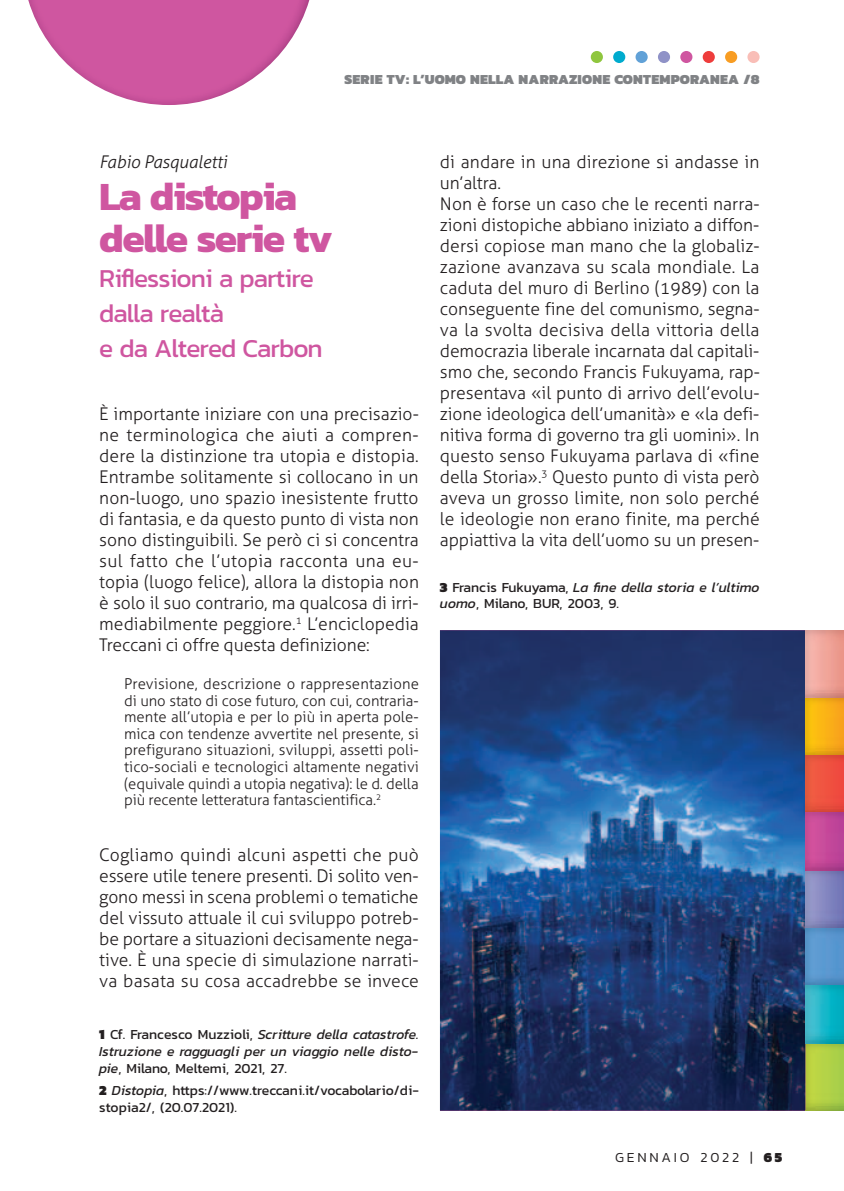
<style>
.page{position:relative;width:844px;height:1191px;background:#fff}
.page>*{position:absolute;margin:0;border:0;box-sizing:border-box;transform-origin:0 0}
.t1{font:700 40.6px/42px "Kanit";letter-spacing:-.04em;color:#cf56a0}
.t2{font:26.25px/35px "Kanit";letter-spacing:-.04em;color:#cf56a0}
.t3{font:300 17.5px/21px "Aller";color:#231f20;text-align:justify}
.t4{font:italic 300 17.5px "Aller";letter-spacing:-.005em;color:#231f20}
.t5{font:300 14.88px/16.6px "Aller";letter-spacing:-.01em;color:#231f20;text-align:justify}
.t6{font:14px/16.8px "Kanit";color:#231f20}
.t7{font:italic 14px/16.8px "Kanit";color:#231f20;text-align:justify}
.t8{font:900 14px "Kanit";letter-spacing:.02em;color:#808285}
.t9{font:300 14px "Kanit";letter-spacing:.2em;color:#231f20}
.s1{font-weight:900;font-style:normal}
.s2{font-style:normal}
.s3{font-weight:900}
.s4{font-style:italic}
</style>
<div class="page">
<img style="left:28px;top:0;width:281px;height:105px">
<svg style="left:657px;top:51px;width:13px;height:12px"></svg>
<div style="left:702px;top:51px;width:12px;height:12px;background:#ee3d3c;border-radius:50%"></div>
<div style="left:680px;top:51px;width:12px;height:12px;background:#cf56a0;border-radius:50%"></div>
<div style="left:590px;top:51px;width:12px;height:12px;background:#8fc63e;border-radius:50%"></div>
<div style="left:747px;top:51px;width:12px;height:12px;background:#f9beb7;border-radius:50%"></div>
<div style="left:635px;top:51px;width:12px;height:12px;background:#61a1d7;border-radius:50%"></div>
<div style="left:613px;top:51px;width:12px;height:12px;background:#00abce;border-radius:50%"></div>
<svg style="left:724px;top:51px;width:13px;height:12px"></svg>
<img style="left:440px;top:630px;width:365px;height:480px">
<img style="left:805px;top:630px;width:38px;height:480px">
<img style="left:805px;top:1110px;width:38px;height:1px">
<img style="left:805px;top:1043px;width:38px;height:1px">
<p class="t8" style="left:344px;top:68px;width:416px">SERIE TV: L’UOMO NELLA NARRAZIONE CONTEMPORANEA /8</p>
<p class="t4" style="left:99px;top:151px;width:129px">Fabio Pasqualetti</p>
<h1 class="t1" style="left:99px;top:174px;width:235px">La distopia delle serie tv</h1>
<h2 class="t2" style="left:99px;top:260px;width:225px">Riflessioni a partire dalla realtà<br>e da Altered Carbon</h2>
<p class="t3" style="left:99px;top:403px;width:321px">È importante iniziare con una precisazio&shy;ne terminologica che aiuti a compren&shy;dere la distinzione tra utopia e distopia.<br>Entrambe solitamente si collocano in un non-luogo, uno spazio inesistente frutto di fantasia, e da questo punto di vista non sono distinguibili. Se però ci si concentra sul fatto che l’utopia racconta una eu&shy;topia (luogo felice), allora la distopia non è solo il suo contrario, ma qualcosa di irri&shy;mediabilmente peggiore.<sup>1</sup> L’enciclopedia Treccani ci offre questa definizione:</p>
<p class="t5" style="left:124px;top:675px;width:296px">Previsione, descrizione o rappresentazione di uno stato di cose futuro, con cui, contraria&shy;mente all’utopia e per lo più in aperta pole&shy;mica con tendenze avvertite nel presente, si prefigurano situazioni, sviluppi, assetti poli&shy;tico-sociali e tecnologici altamente negativi (equivale quindi a utopia negativa): le d. della più recente letteratura fantascientifica.<sup>2</sup></p>
<p class="t3" style="left:99px;top:844px;width:321px">Cogliamo quindi alcuni aspetti che può essere utile tenere presenti. Di solito ven&shy;gono messi in scena problemi o tematiche del vissuto attuale il cui sviluppo potreb&shy;be portare a situazioni decisamente nega&shy;tive. È una specie di simulazione narrati&shy;va basata su cosa accadrebbe se invece</p>
<p class="t7" style="left:99px;top:1026px;width:321px"><span class="s1">1</span> <span class="s2">Cf. Francesco Muzzioli,</span> Scritture della catastrofe.<br>Istruzione e ragguagli per un viaggio nelle disto&shy;pie<span class="s2">, Milano, Meltemi, 2021, 27.</span></p>
<p class="t6" style="left:99px;top:1081px;width:321px"><span class="s3">2</span> <span class="s4">Distopia</span>, https://www.treccani.it/vocabolario/di&shy;stopia2/, (20.07.2021).</p>
<p class="t3" style="left:440px;top:151px;width:321px;text-align:left">di andare in una direzione si andasse in un’altra.<br>Non è forse un caso che le recenti narra&shy;zioni distopiche abbiano iniziato a diffon&shy;dersi copiose man mano che la globaliz&shy;zazione avanzava su scala mondiale. La caduta del muro di Berlino (1989) con la conseguente fine del comunismo, segna&shy;va la svolta decisiva della vittoria della democrazia liberale incarnata dal capitali&shy;smo che, secondo Francis Fukuyama, rap&shy;presentava «il punto di arrivo dell’evolu&shy;zione ideologica dell’umanità» e «la defi&shy;nitiva forma di governo tra gli uomini». In questo senso Fukuyama parlava di «fine della Storia».<sup>3</sup> Questo punto di vista però aveva un grosso limite, non solo perché le ideologie non erano finite, ma perché appiattiva la vita dell’uomo su un presen-</p>
<p class="t6" style="left:440px;top:578px;width:321px"><span class="s3">3</span> Francis Fukuyama, <span class="s4">La fine della storia e l’ultimo uomo</span>, Milano, BUR, 2003, 9.</p>
<p class="t9" style="left:615px;top:1147px;width:169px">GENNAIO 2022 | <span class="s3">65</span></p>
</div>
